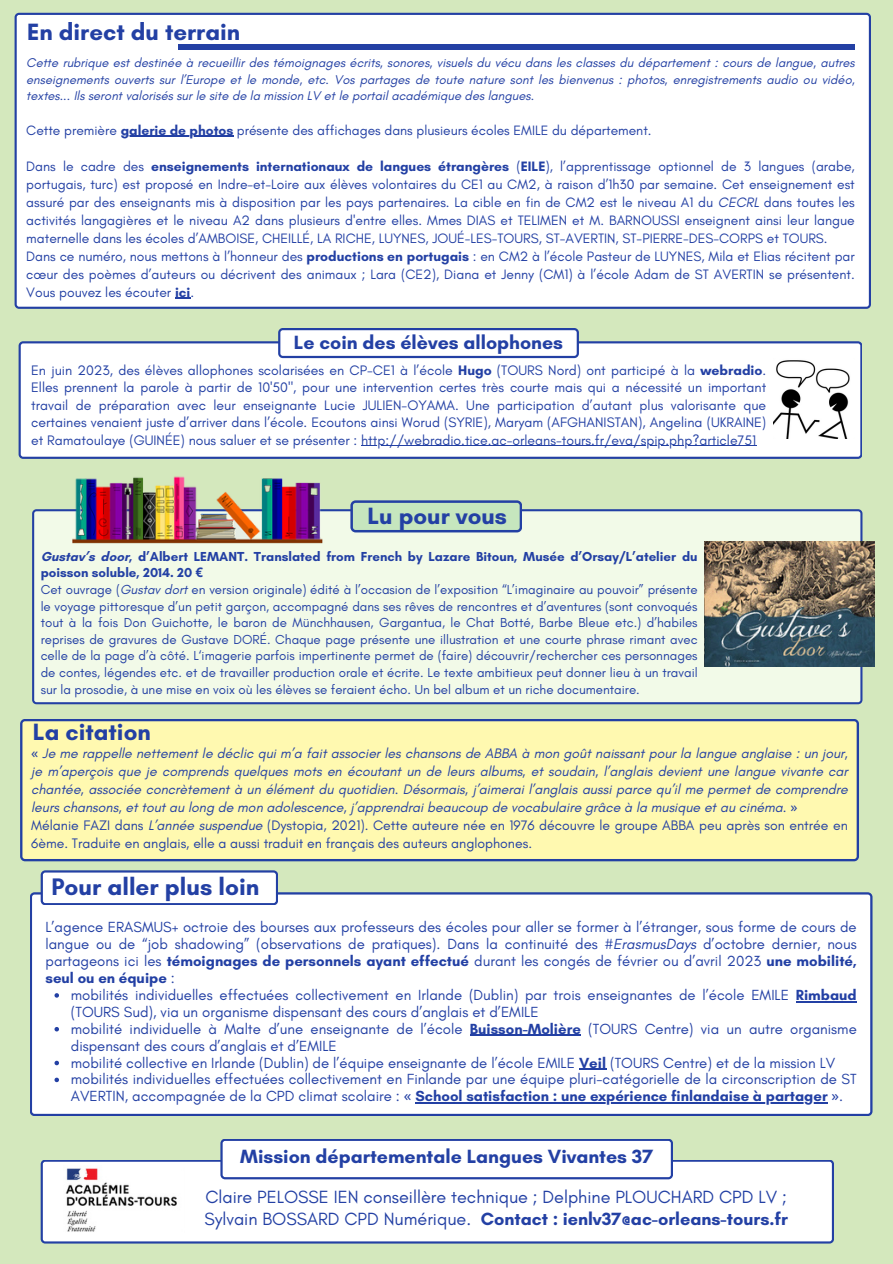
<style>
.page{position:relative;width:893px;height:1264px;background:#fff}
.page>*{position:absolute;margin:0;border:0;box-sizing:border-box;transform-origin:0 0}
.t1{font:700 24.3px "Glacial Indifference";color:#2340a4}
.t2{font:700 24px "Glacial Indifference";color:#2340a4}
.t3{font:700 19.5px "Glacial Indifference";color:#2340a4}
.t4{font:18px/21.3px "Glacial Indifference";color:#2340a4}
.t5{font:14.85px/17px "Glacial Indifference";color:#2340a4;text-align:justify}
.t6{font:13.95px/17.4px "Glacial Indifference";color:#2340a4;text-align:justify}
.t7{font:italic 13.95px/18px "Glacial Indifference";color:#2340a4}
.t8{font:13.8px/18px "Glacial Indifference";color:#2340a4;text-align:justify}
.t9{font:13.2px/16.6px "Glacial Indifference";color:#2340a4;text-align:justify}
.t10{font:700 13.2px/16.6px "Glacial Indifference";color:#2340a4}
.t11{font:italic 12.9px/16.8px "Glacial Indifference";color:#2340a4;text-align:justify}
.s1{font-style:normal}
.s2{font-weight:700}
.s3{font-style:italic}
.s4{font-family:"Noto Sans"}
.s5{font-family:"Noto Sans";font-style:normal}
</style>
<div class="page">
<div style="left:0;top:0;width:892px;height:1263px;background:#d4e8bd"></div>
<div style="left:15px;top:13px;width:855px;height:296px;background:#fff"></div>
<hr style="left:178px;top:45px;width:676px;height:4px;background:#2340a4">
<div style="left:19px;top:341px;width:843px;height:118px;background:#fff"></div>
<svg style="left:278px;top:328px;width:301px;height:30px;background:#dce1f0"></svg>
<div style="left:30px;top:892px;width:842px;height:224px;background:#fff"></div>
<svg style="left:41px;top:870px;width:237px;height:35px;background:#e1e5f2"></svg>
<img style="left:773px;top:358px;width:81px;height:80px">
<div style="left:41px;top:1160px;width:792px;height:83px;background:#fff"></div>
<svg style="left:220px;top:1139px;width:453px;height:40px;background:#e8ebf5"></svg>
<div style="left:20px;top:719px;width:838px;height:142px;background:#fff9b0"></div>
<img style="left:64px;top:1165px;width:120px;height:73px">
<div style="left:32px;top:509px;width:830px;height:195px;background:#f2fae8"></div>
<svg style="left:350px;top:500px;width:172px;height:32px"></svg>
<img style="left:64px;top:476px;width:264px;height:78px">
<img style="left:704px;top:541px;width:170px;height:125px">
<hr style="left:361px;top:445px;width:395px;height:1px;background:#2340a4">
<hr style="left:121px;top:135px;width:112px;height:2px;background:#2340a4">
<svg style="left:175px;top:297px;width:15px;height:1px"></svg>
<svg style="left:54px;top:993px;width:5px;height:4px"></svg>
<hr style="left:795px;top:1001px;width:61px;height:1px;background:#2340a4">
<svg style="left:54px;top:1026px;width:5px;height:5px"></svg>
<hr style="left:470px;top:1034px;width:111px;height:1px;background:#2340a4">
<svg style="left:54px;top:1060px;width:5px;height:5px"></svg>
<svg style="left:579px;top:1068px;width:27px;height:1px"></svg>
<svg style="left:54px;top:1077px;width:5px;height:5px"></svg>
<hr style="left:415px;top:1102px;width:412px;height:1px;background:#2340a4">
<h1 class="t2" style="left:27px;top:17px;width:215px">En direct du terrain</h1>
<p class="t11" style="left:26px;top:54px;width:830px">Cette rubrique est destinée à recueillir des témoignages écrits, sonores, visuels du vécu dans les classes du département : cours de langue, autres enseignements ouverts sur l’Europe et le monde, etc. Vos partages de toute nature sont les bienvenus : photos, enregistrements audio ou vidéo, textes<span class="s1">...</span> Ils seront valorisés sur le site de la mission LV et le portail académique des langues.</p>
<p class="t8" style="left:26px;top:121px;width:626px">Cette première <span class="s2">galerie de photos</span> présente des affichages dans plusieurs écoles EMILE du département.</p>
<h1 class="t8" style="left:26px;top:157px;width:119px">Dans le cadre des</h1>
<h4 class="t8" style="left:26px;top:157px;width:830px;text-indent:125px"><span class="s2">enseignements internationaux de langues étrangères</span> (<span class="s2">EILE</span>), l’apprentissage optionnel de 3 langues (arabe, portugais, turc) est proposé en Indre-et-Loire aux élèves volontaires du CE1 au CM2, à raison d’1h30 par semaine. Cet enseignement est assuré par des enseignants mis à disposition par les pays partenaires. La cible en fin de CM2 est le niveau A1 du <span class="s3">CECRL</span> dans toutes les activités langagières et le niveau A2 dans plusieurs d'entre elles. Mmes DIAS et TELIMEN et M. BARNOUSSI enseignent ainsi leur langue maternelle dans les écoles d’AMBOISE, CHEILLÉ, LA RICHE, LUYNES, JOUÉ-LES-TOURS, ST-AVERTIN, ST-PIERRE-DES-CORPS et TOURS.</h4>
<h4 class="t6" style="left:26px;top:247px;width:830px;line-height:18px">Dans ce numéro, nous mettons à l’honneur des <span class="s2">productions en portugais</span> : en CM2 à l’école Pasteur de LUYNES, Mila et Elias récitent par cœur des poèmes d’auteurs ou décrivent des animaux ; Lara (CE2), Diana et Jenny (CM1) à l’école Adam de ST AVERTIN se présentent.<br>Vous pouvez les écouter <span class="s2">ici</span>.</h4>
<p class="t3" style="left:294px;top:330px;width:271px">Le coin des élèves allophones</p>
<p class="t6" style="left:31px;top:361px;width:736px">En juin 2023, des élèves allophones scolarisées en CP-CE1 à l’école <span class="s2">Hugo</span> (TOURS Nord) ont participé à la <span class="s2">webradio</span>.<br>Elles prennent la parole à partir de 10'50", pour une intervention certes très courte mais qui a nécessité un important travail de préparation avec leur enseignante Lucie JULIEN-OYAMA. Une participation d’autant plus valorisante que certaines venaient juste d’arriver dans l’école. Ecoutons ainsi Worud (SYRIE), Maryam (AFGHANISTAN), Angelina (UKRAINE) et Ramatoulaye (GUINÉE) nous saluer et se présenter : http://webradio.tice.ac-orleans-tours.fr/eva/spip.php?article751</p>
<h4 class="t2" style="left:367px;top:501px;width:141px">Lu pour vous</h4>
<h2 class="t10" style="left:41px;top:548px;width:658px">Gustav’s door, d’Albert LEMANT. Translated from French by Lazare Bitoun, Musée d’Orsay/L’atelier du poisson soluble, 2014. 20 <span class="s4">€</span></h2>
<p class="t9" style="left:41px;top:581px;width:658px">Cet ouvrage (<span class="s3">Gustav dort</span> en version originale) édité à l’occasion de l’exposition “L’imaginaire au pouvoir” présente le voyage pittoresque d’un petit garçon, accompagné dans ses rêves de rencontres et d’aventures (sont convoqués tout à la fois Don Guichotte, le baron de Münchhausen, Gargantua, le Chat Botté, Barbe Bleue etc.) d’habiles reprises de gravures de Gustave DORÉ. Chaque page présente une illustration et une courte phrase rimant avec celle de la page d’à côté. L‘imagerie parfois impertinente permet de (faire) découvrir/rechercher ces personnages de contes, légendes etc. et de travailler production orale et écrite. Le texte ambitieux peut donner lieu à un travail sur la prosodie, à une mise en voix où les élèves se feraient écho. Un bel album et un riche documentaire.</p>
<p class="t2" style="left:33px;top:717px;width:119px">La citation</p>
<p class="t7" style="left:31px;top:744px;width:818px"><span class="s5">«</span> Je me rappelle nettement le déclic qui m’a fait associer les chansons de ABBA à mon goût naissant pour la langue anglaise : un jour, je m’aperçois que je comprends quelques mots en écoutant un de leurs albums, et soudain, l’anglais devient une langue vivante car chantée, associée concrètement à un élément du quotidien. Désormais, j’aimerai l’anglais aussi parce qu’il me permet de comprendre leurs chansons, et tout au long de mon adolescence, j’apprendrai beaucoup de vocabulaire grâce à la musique et au cinéma. <span class="s5">» </span><span class="s1">Mélanie FAZI dans</span> L’année suspendue <span class="s1">(Dystopia, 2021). Cette auteure née en 1976 découvre le groupe ABBA peu après son entrée en</span></p>
<h2 class="t6" style="left:31px;top:834px;width:502px">6ème. Traduite en anglais, elle a aussi traduit en français des auteurs anglophones.</h2>
<h4 class="t1" style="left:51px;top:872px;width:209px">Pour aller plus loin</h4>
<p class="t5" style="left:45px;top:918px;width:812px">L’agence ERASMUS+ octroie des bourses aux professeurs des écoles pour aller se former à l’étranger, sous forme de cours de langue ou de “job shadowing” (observations de pratiques). Dans la continuité des <span class="s3">#ErasmusDays</span> d’octobre dernier, nous partageons ici les <span class="s2">témoignages de personnels ayant effectué</span> durant les congés de février ou d’avril 2023 <span class="s2">une mobilité, seul ou en équipe</span> :</p>
<h3 class="t5" style="left:71px;top:986px;width:787px;text-align:left">mobilités individuelles effectuées collectivement en Irlande (Dublin) par trois enseignantes de l’école EMILE <span class="s2">Rimbaud </span>(TOURS Sud), via un organisme dispensant des cours d’anglais et d’EMILE<br>mobilité individuelle à Malte d’une enseignante de l’école <span class="s2">Buisson-Molière</span> (TOURS Centre) via un autre organisme dispensant des cours d’anglais et d’EMILE<br>mobilité collective en Irlande (Dublin) de l’équipe enseignante de l’école EMILE <span class="s2">Veil</span> (TOURS Centre) et de la mission LV mobilités individuelles effectuées collectivement en Finlande par une équipe pluri-catégorielle de la circonscription de ST AVERTIN, accompagnée de la CPD climat scolaire : <span class="s4">«</span> <span class="s2">School satisfaction : une expérience finlandaise à partager</span> <span class="s4">»</span>.</h3>
<p class="t3" style="left:240px;top:1144px;width:414px">Mission départementale Langues Vivantes 37</p>
<p class="t4" style="left:204px;top:1186px;width:585px">Claire PELOSSE IEN conseillère technique ; Delphine PLOUCHARD CPD LV ;<br>Sylvain BOSSARD CPD Numérique. <span class="s2">Contact : ienlv37@ac-orleans-tours.fr</span></p>
</div>
